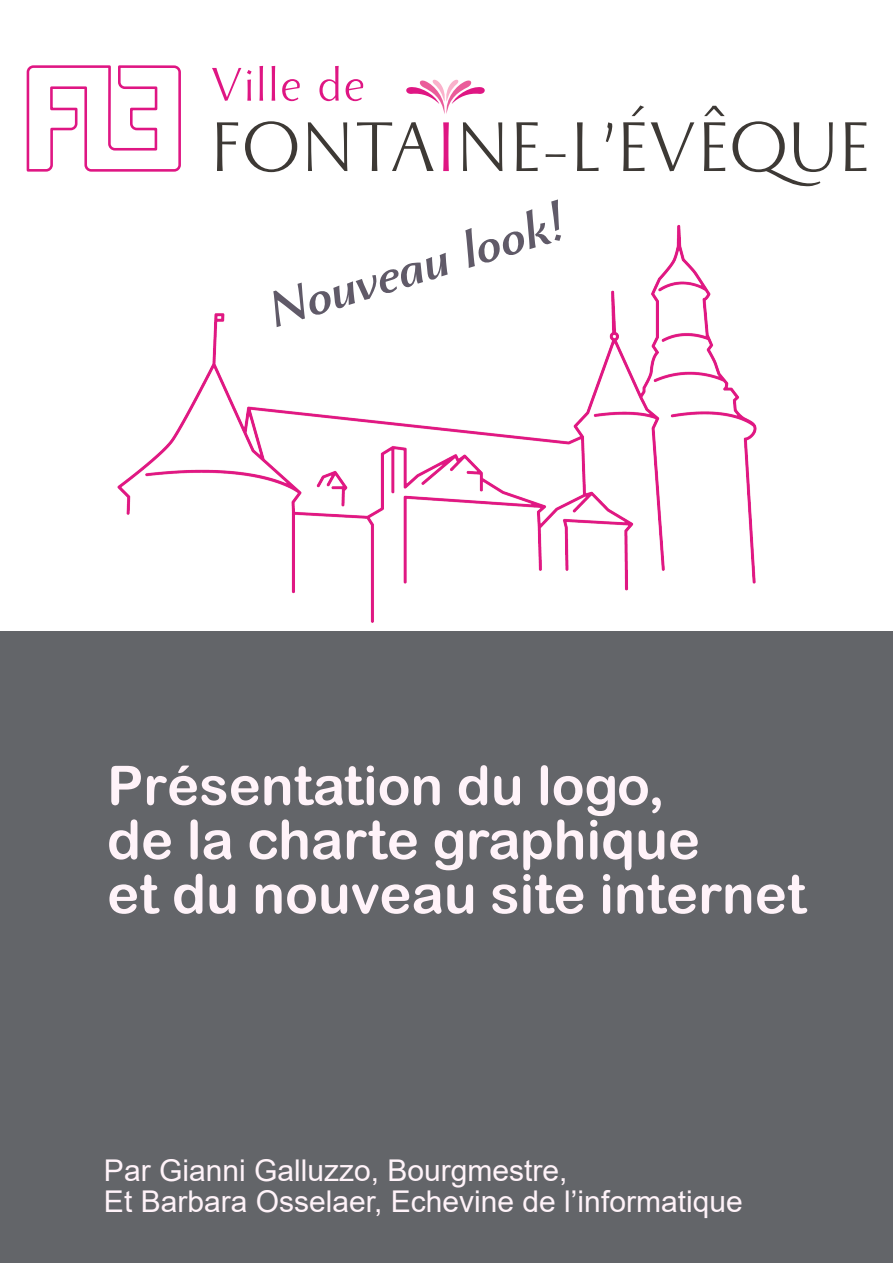
<style>
.page{position:relative;width:893px;height:1263px;background:#fff}
.page>*{position:absolute;margin:0;border:0;box-sizing:border-box;transform-origin:0 0}
.t1{font:italic 700 56.85px "Monterchi";color:rgb(10 0 23/.65)}
.t2{font:54.3px/54.3px "Arial Rounded MT Bold";color:#fff3f9}
.t3{font:30px/31px "Arial";color:#fff3f9}
</style>
<div class="page">
<div style="left:0;top:631px;width:893px;height:632px;background:#636569"></div>
<img style="left:117px;top:225px;width:640px;height:398px">
<svg style="left:212px;top:68px;width:29px;height:33px"></svg>
<svg style="left:247px;top:70px;width:5px;height:31px"></svg>
<svg style="left:259px;top:66px;width:4px;height:35px"></svg>
<svg style="left:272px;top:66px;width:3px;height:35px"></svg>
<svg style="left:282px;top:79px;width:18px;height:22px"></svg>
<svg style="left:319px;top:66px;width:20px;height:35px"></svg>
<svg style="left:346px;top:79px;width:17px;height:22px"></svg>
<svg style="left:217px;top:122px;width:21px;height:49px"></svg>
<svg style="left:245px;top:121px;width:52px;height:51px"></svg>
<svg style="left:308px;top:122px;width:39px;height:49px"></svg>
<svg style="left:357px;top:122px;width:77px;height:49px"></svg>
<svg style="left:443px;top:122px;width:6px;height:49px"></svg>
<svg style="left:463px;top:122px;width:39px;height:49px"></svg>
<svg style="left:516px;top:122px;width:22px;height:49px"></svg>
<svg style="left:546px;top:154px;width:19px;height:3px"></svg>
<svg style="left:577px;top:122px;width:21px;height:49px"></svg>
<svg style="left:606px;top:122px;width:7px;height:20px"></svg>
<svg style="left:623px;top:105px;width:21px;height:66px"></svg>
<svg style="left:651px;top:122px;width:43px;height:49px"></svg>
<svg style="left:704px;top:106px;width:21px;height:65px"></svg>
<svg style="left:732px;top:121px;width:101px;height:65px"></svg>
<svg style="left:845px;top:122px;width:21px;height:49px"></svg>
<svg style="left:406px;top:79px;width:79px;height:35px"></svg>
<svg style="left:27px;top:65px;width:154px;height:107px"></svg>
<h1 class="t1" style="left:261px;top:284px;width:307px;rotate:-17deg">Nouveau look!</h1>
<h2 class="t2" style="left:107px;top:763px;width:701px">Présentation du logo,<br>de la charte graphique<br>et du nouveau site internet</h2>
<p class="t3" style="left:104px;top:1158px;width:640px">Par Gianni Galluzzo, Bourgmestre,<br>Et Barbara Osselaer, Echevine de l’informatique</p>
</div>
